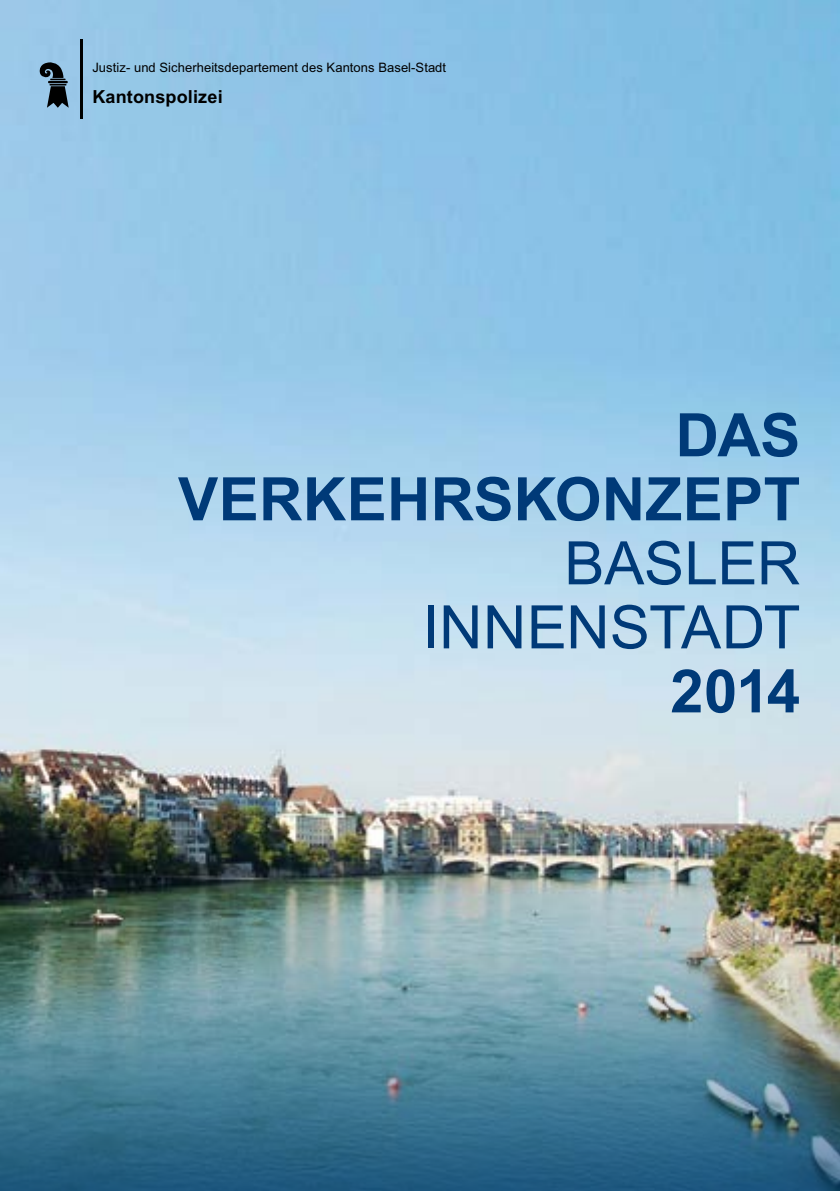
<style>
.page{position:relative;width:840px;height:1191px;background:#fff}
.page>*{position:absolute;margin:0;border:0;box-sizing:border-box;transform-origin:0 0}
.Titel{font:700 60px "Arial";letter-spacing:.005em;color:#003a78}
.Titel-2{font:60px "Arial";letter-spacing:-.005em;color:#003a78}
.t1{font:700 18px "Arial";letter-spacing:.01em;color:#000}
.t2{font:13px "Arial";letter-spacing:.005em;color:#000}
</style>
<div class="page">
<img style="left:0;top:0;width:839px;height:936px">
<img style="left:0;top:936px;width:839px;height:255px">
<svg style="left:40px;top:62px;width:29px;height:46px"></svg>
<hr style="left:80px;top:40px;width:2px;height:79px;background:#000">
<p class="t2" style="left:92px;top:59px;width:355px">Justiz- und Sicherheitsdepartement des Kantons Basel-Stadt</p>
<p class="t1" style="left:92px;top:84px;width:132px">Kantonspolizei</p>
<p class="Titel" style="left:675px;top:395px;width:126px">DAS</p>
<p class="Titel" style="left:178px;top:459px;width:623px">VERKEHRSKONZEPT</p>
<p class="Titel-2" style="left:564px;top:524px;width:237px">BASLER</p>
<p class="Titel-2" style="left:422px;top:588px;width:379px">INNENSTADT</p>
<p class="Titel" style="left:670px;top:651px;width:131px">2014</p>
</div>
